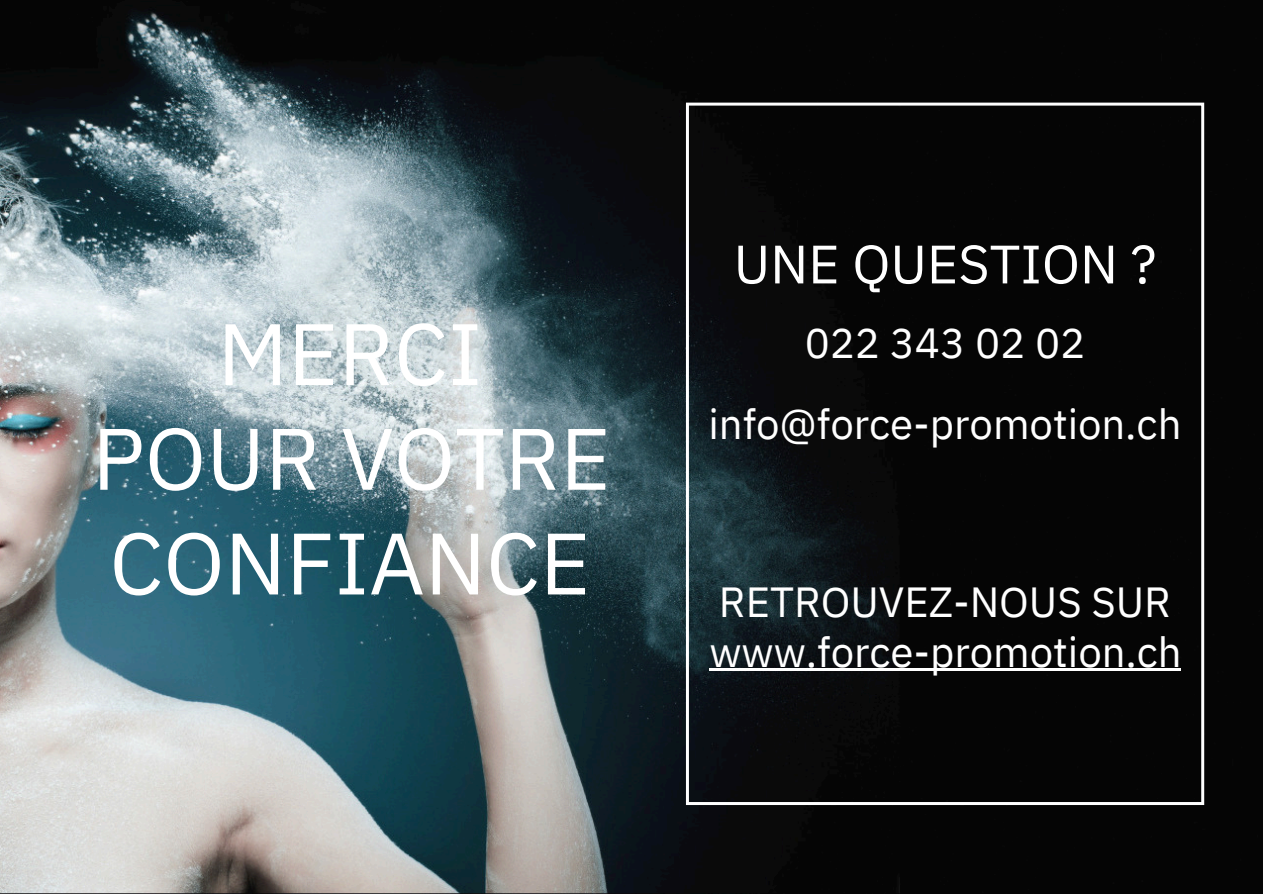
<style>
.page{position:relative;width:1263px;height:894px;background:#fff}
.page>*{position:absolute;margin:0;border:0;box-sizing:border-box;transform-origin:0 0}
.t1{font:87px/104.7px "IBM Plex Sans";color:#fff;text-align:center}
.t2{font:54px "IBM Plex Sans";color:#fff}
.t3{font:42px/81px "IBM Plex Sans";color:#fff;text-align:center}
</style>
<div class="page">
<img style="left:0;top:0;width:1263px;height:893px">
<svg style="left:686px;top:103px;width:518px;height:701px;background:#0c0e0f"></svg>
<hr style="left:709px;top:668px;width:472px;height:2px;background:#fff">
<p class="t1" style="left:92px;top:300px;width:520px">MERCI<br>POUR VOTRE<br>CONFIANCE</p>
<h1 class="t2" style="left:734px;top:228px;width:424px">UNE QUESTION ?</h1>
<p class="t3" style="left:708px;top:301px;width:474px">022 343 02 02 info@force-promotion.ch</p>
<p class="t3" style="left:709px;top:576px;width:474px;line-height:49.5px;text-align:left">RETROUVEZ-NOUS SUR www.force-promotion.ch</p>
</div>
